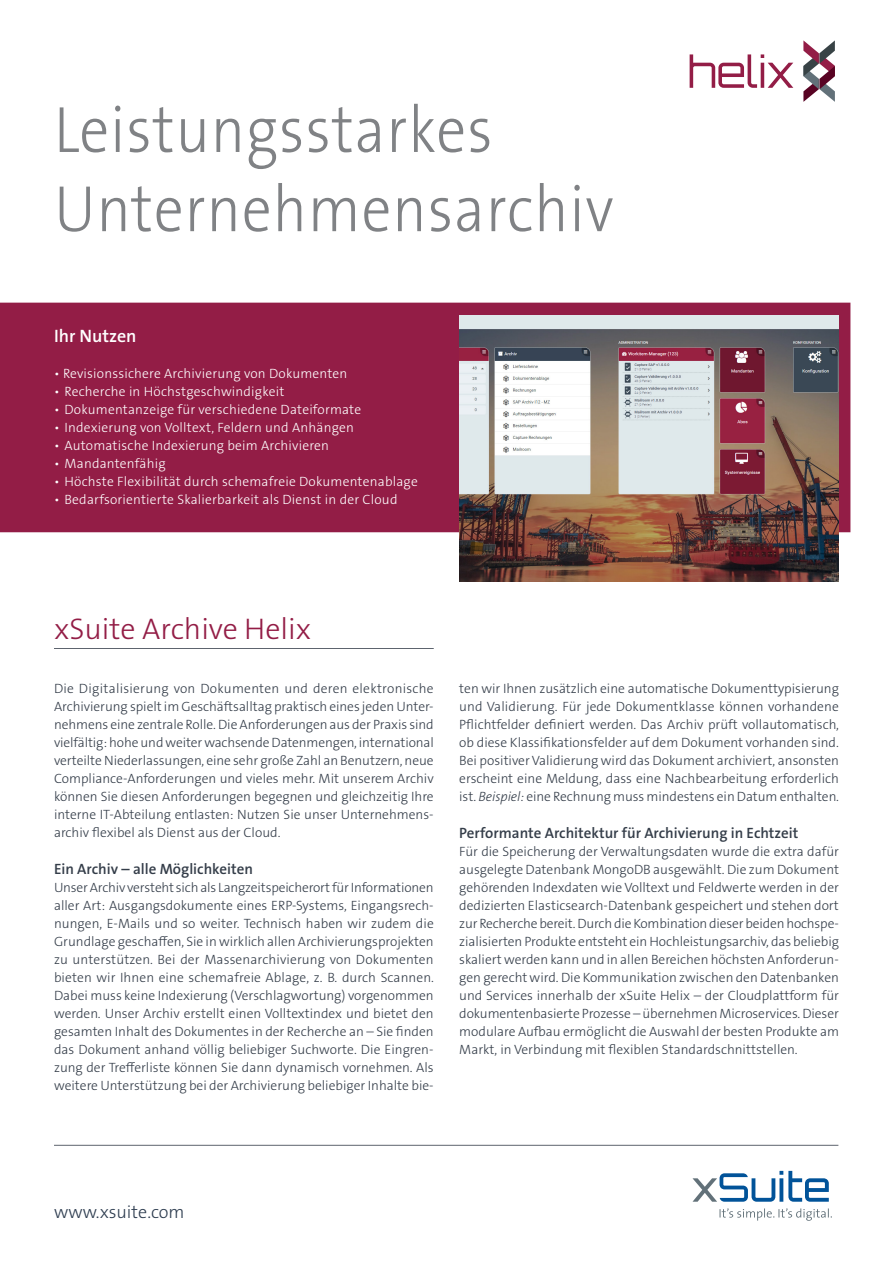
<style>
.page{position:relative;width:893px;height:1263px;background:#fff}
.page>*{position:absolute;margin:0;border:0;box-sizing:border-box;transform-origin:0 0}
.t1{font:300 66px/79.2px "The Sans B W3";letter-spacing:.015em;color:#808285;scale:.9 1}
.t2{font:300 30px "The Sans B W3";color:#931d46}
.t3{font:300 18px "The Sans B W3";color:#2e3d50}
.t4{font:600 18px "The Sans B W6";color:#fff}
.t5{font:600 15px "The Sans B W6";color:#343d49}
.t6{font:300 13.5px/18px "The Sans B W3";color:#343d49;text-align:justify}
.t7{font:300 13.5px "The Sans B W3";letter-spacing:.015em;color:#fff}
.s1{font-style:italic}
</style>
<div class="page">
<div style="left:0;top:303px;width:850px;height:229px;background:#931d46"></div>
<hr style="left:54px;top:648px;width:380px;height:1px;background:#343d49">
<svg style="left:690px;top:54px;width:103px;height:34px"></svg>
<svg style="left:803px;top:40px;width:32px;height:62px"></svg>
<svg style="left:692px;top:1171px;width:137px;height:31px"></svg>
<svg style="left:720px;top:1208px;width:112px;height:13px"></svg>
<hr style="left:54px;top:1145px;width:784px;height:1px;background:#343d49">
<img style="left:460px;top:316px;width:379px;height:265px">
<p class="t1" style="left:54px;top:90px;width:623px">Leistungsstarkes<br>Unternehmensarchiv</p>
<p class="t4" style="left:54px;top:325px;width:84px">Ihr Nutzen</p>
<p class="t7" style="left:54px;top:365px;width:295px">• Revisionssichere Archivierung von Dokumenten</p>
<p class="t7" style="left:54px;top:383px;width:232px">• Recherche in Höchstgeschwindigkeit</p>
<p class="t7" style="left:54px;top:401px;width:309px">• Dokumentanzeige für verschiedene Dateiformate</p>
<p class="t7" style="left:54px;top:419px;width:302px">• Indexierung von Volltext, Feldern und Anhängen</p>
<p class="t7" style="left:54px;top:437px;width:276px">• Automatische Indexierung beim Archivieren</p>
<p class="t7" style="left:54px;top:455px;width:113px">• Mandantenfähig</p>
<p class="t7" style="left:54px;top:473px;width:365px">• Höchste Flexibilität durch schemafreie Dokumentenablage</p>
<p class="t7" style="left:54px;top:491px;width:345px">• Bedarfsorientierte Skalierbarkeit als Dienst in der Cloud</p>
<p class="t2" style="left:54px;top:610px;width:259px">xSuite Archive Helix</p>
<p class="t6" style="left:54px;top:679px;width:381px">Die Digitalisierung von Dokumenten und deren elektronische Archivierung spielt im Geschäftsalltag praktisch eines jeden Unter&shy;nehmens eine zentrale Rolle. Die Anforderungen aus der Praxis sind vielfältig: hohe und weiter wachsende Datenmengen, international verteilte Niederlassungen, eine sehr große Zahl an Benutzern, neue Compliance-Anforderungen und vieles mehr. Mit unserem Archiv können Sie diesen Anforderungen begegnen und gleichzeitig Ihre interne IT-Abteilung entlasten: Nutzen Sie unser Unternehmens&shy;archiv flexibel als Dienst aus der Cloud.</p>
<p class="t5" style="left:54px;top:859px;width:201px">Ein Archiv – alle Möglichkeiten</p>
<p class="t6" style="left:54px;top:878px;width:381px">Unser Archiv versteht sich als Langzeitspeicherort für Informationen aller Art: Ausgangsdokumente eines ERP-Systems, Eingangsrech&shy;nungen, E-Mails und so weiter. Technisch haben wir zudem die Grundlage geschaffen, Sie in wirklich allen Archivierungsprojekten zu unterstützen. Bei der Massenarchivierung von Dokumenten bieten wir Ihnen eine schemafreie Ablage, z. B. durch Scannen.<br>Dabei muss keine Indexierung (Verschlagwortung) vorgenommen werden. Unser Archiv erstellt einen Volltextindex und bietet den gesamten Inhalt des Dokumentes in der Recherche an – Sie finden das Dokument anhand völlig beliebiger Suchworte. Die Eingren&shy;zung der Trefferliste können Sie dann dynamisch vornehmen. Als weitere Unterstützung bei der Archivierung beliebiger Inhalte bie-</p>
<p class="t6" style="left:459px;top:679px;width:381px">ten wir Ihnen zusätzlich eine automatische Dokumenttypisierung und Validierung. Für jede Dokumentklasse können vorhandene Pflichtfelder definiert werden. Das Archiv prüft vollautomatisch, ob diese Klassifikationsfelder auf dem Dokument vorhanden sind.<br>Bei positiver Validierung wird das Dokument archiviert, ansonsten erscheint eine Meldung, dass eine Nachbearbeitung erforderlich ist. <span class="s1">Beispiel:</span> eine Rechnung muss mindestens ein Datum enthalten.</p>
<p class="t5" style="left:459px;top:823px;width:341px">Performante Architektur für Archivierung in Echtzeit</p>
<p class="t6" style="left:459px;top:842px;width:381px">Für die Speicherung der Verwaltungsdaten wurde die extra dafür ausgelegte Datenbank MongoDB ausgewählt. Die zum Dokument gehörenden Indexdaten wie Volltext und Feldwerte werden in der dedizierten Elasticsearch-Datenbank gespeichert und stehen dort zur Recherche bereit. Durch die Kombination dieser beiden hochspe&shy;zialisierten Produkte entsteht ein Hochleistungsarchiv, das beliebig skaliert werden kann und in allen Bereichen höchsten Anforderun&shy;gen gerecht wird. Die Kommunikation zwischen den Datenbanken und Services innerhalb der xSuite Helix – der Cloudplattform für dokumentenbasierte Prozesse – übernehmen Microservices. Dieser modulare Aufbau ermöglicht die Auswahl der besten Produkte am Markt, in Verbindung mit flexiblen Standardschnittstellen.</p>
<p class="t3" style="left:54px;top:1200px;width:132px">www.xsuite.com</p>
</div>
